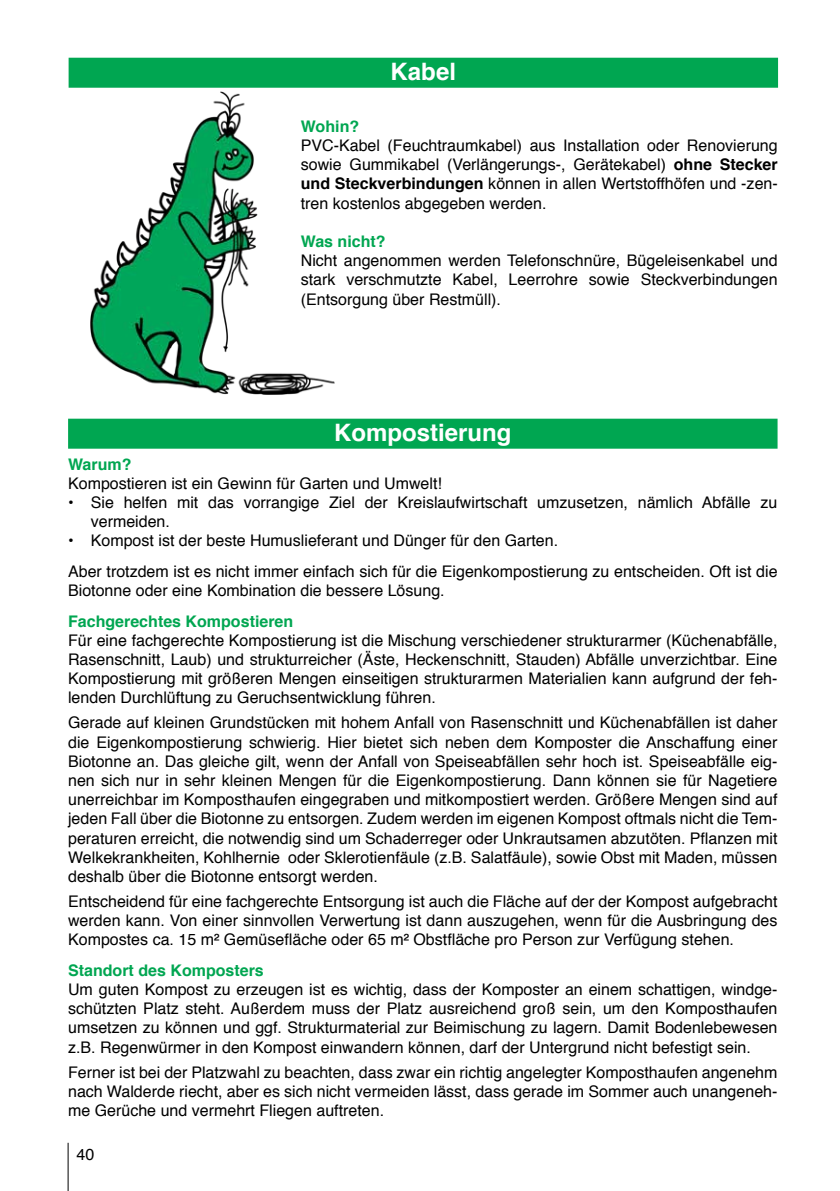
<style>
.page{position:relative;width:840px;height:1191px;background:#fff}
.page>*{position:absolute;margin:0;border:0;box-sizing:border-box;transform-origin:0 0}
.t1{font:700 24px "Helvetica";color:#fff}
.t2{font:16px/19.2px "Helvetica";color:#000;text-align:justify}
.t3{font:700 16px "Helvetica";color:#00a651}
.s1{font-weight:700}
</style>
<div class="page">
<hr style="left:68px;top:1142px;width:1px;height:49px;background:#000">
<div style="left:69px;top:58px;width:708px;height:30px;background:#00a651"></div>
<div style="left:68px;top:419px;width:709px;height:30px;background:#00a651"></div>
<img style="left:90px;top:92px;width:245px;height:303px">
<h1 class="t1" style="left:390px;top:53px;width:67px">Kabel</h1>
<p class="t3" style="left:300px;top:113px;width:60px">Wohin?</p>
<p class="t2" style="left:300px;top:136px;width:478px">PVC-Kabel (Feuchtraumkabel) aus Installation oder Renovierung sowie Gummikabel (Verlängerungs-, Gerätekabel) <span class="s1">ohne Stecker und Steckverbindungen</span> können in allen Wertstoffhöfen und -zen&shy;tren kostenlos abgegeben werden.</p>
<p class="t3" style="left:300px;top:228px;width:86px">Was nicht?</p>
<p class="t2" style="left:300px;top:251px;width:478px">Nicht angenommen werden Telefonschnüre, Bügeleisenkabel und stark verschmutzte Kabel, Leerrohre sowie Steckverbindungen (Entsorgung über Restmüll).</p>
<h1 class="t1" style="left:334px;top:413px;width:179px">Kompostierung</h1>
<p class="t3" style="left:68px;top:451px;width:65px">Warum?</p>
<p class="t2" style="left:68px;top:474px;width:375px">Kompostieren ist ein Gewinn für Garten und Umwelt!</p>
<p class="t2" style="left:91px;top:493px;width:687px;text-indent:-23px">• Sie helfen mit das vorrangige Ziel der Kreislaufwirtschaft umzusetzen, nämlich Abfälle zu vermeiden.</p>
<p class="t2" style="left:68px;top:526px;width:710px;line-height:30.6px">• Kompost ist der beste Humuslieferant und Dünger für den Garten.<br>Aber trotzdem ist es nicht immer einfach sich für die Eigenkompostierung zu entscheiden. Oft ist die</p>
<p class="t2" style="left:68px;top:581px;width:378px">Biotonne oder eine Kombination die bessere Lösung.</p>
<p class="t3" style="left:68px;top:608px;width:226px">Fachgerechtes Kompostieren</p>
<p class="t2" style="left:68px;top:631px;width:710px">Für eine fachgerechte Kompostierung ist die Mischung verschiedener strukturarmer (Küchenabfälle, Rasenschnitt, Laub) und strukturreicher (Äste, Heckenschnitt, Stauden) Abfälle unverzichtbar. Eine Kompostierung mit größeren Mengen einseitigen strukturarmen Materialien kann aufgrund der feh&shy;lenden Durchlüftung zu Geruchsentwicklung führen.</p>
<p class="t2" style="left:68px;top:713px;width:710px">Gerade auf kleinen Grundstücken mit hohem Anfall von Rasenschnitt und Küchenabfällen ist daher die Eigenkompostierung schwierig. Hier bietet sich neben dem Komposter die Anschaffung einer Biotonne an. Das gleiche gilt, wenn der Anfall von Speiseabfällen sehr hoch ist. Speiseabfälle eig&shy;nen sich nur in sehr kleinen Mengen für die Eigenkompostierung. Dann können sie für Nagetiere unerreichbar im Komposthaufen eingegraben und mitkompostiert werden. Größere Mengen sind auf jeden Fall über die Biotonne zu entsorgen. Zudem werden im eigenen Kompost oftmals nicht die Tem&shy;peraturen erreicht, die notwendig sind um Schaderreger oder Unkrautsamen abzutöten. Pflanzen mit Welkekrankheiten, Kohlhernie oder Sklerotienfäule (z.B. Salatfäule), sowie Obst mit Maden, müssen deshalb über die Biotonne entsorgt werden.</p>
<p class="t2" style="left:68px;top:892px;width:710px">Entscheidend für eine fachgerechte Entsorgung ist auch die Fläche auf der der Kompost aufgebracht werden kann. Von einer sinnvollen Verwertung ist dann auszugehen, wenn für die Ausbringung des Kompostes ca. 15 m² Gemüsefläche oder 65 m² Obstfläche pro Person zur Verfügung stehen.</p>
<p class="t3" style="left:68px;top:957px;width:197px">Standort des Komposters</p>
<p class="t2" style="left:68px;top:980px;width:710px">Um guten Kompost zu erzeugen ist es wichtig, dass der Komposter an einem schattigen, windge&shy;schützten Platz steht. Außerdem muss der Platz ausreichend groß sein, um den Komposthaufen umsetzen zu können und ggf. Strukturmaterial zur Beimischung zu lagern. Damit Bodenlebewesen z.B. Regenwürmer in den Kompost einwandern können, darf der Untergrund nicht befestigt sein.</p>
<p class="t2" style="left:68px;top:1062px;width:710px">Ferner ist bei der Platzwahl zu beachten, dass zwar ein richtig angelegter Komposthaufen angenehm nach Walderde riecht, aber es sich nicht vermeiden lässt, dass gerade im Sommer auch unangeneh&shy;me Gerüche und vermehrt Fliegen auftreten.</p>
<p class="t2" style="left:77px;top:1145px;width:19px">40</p>
</div>
